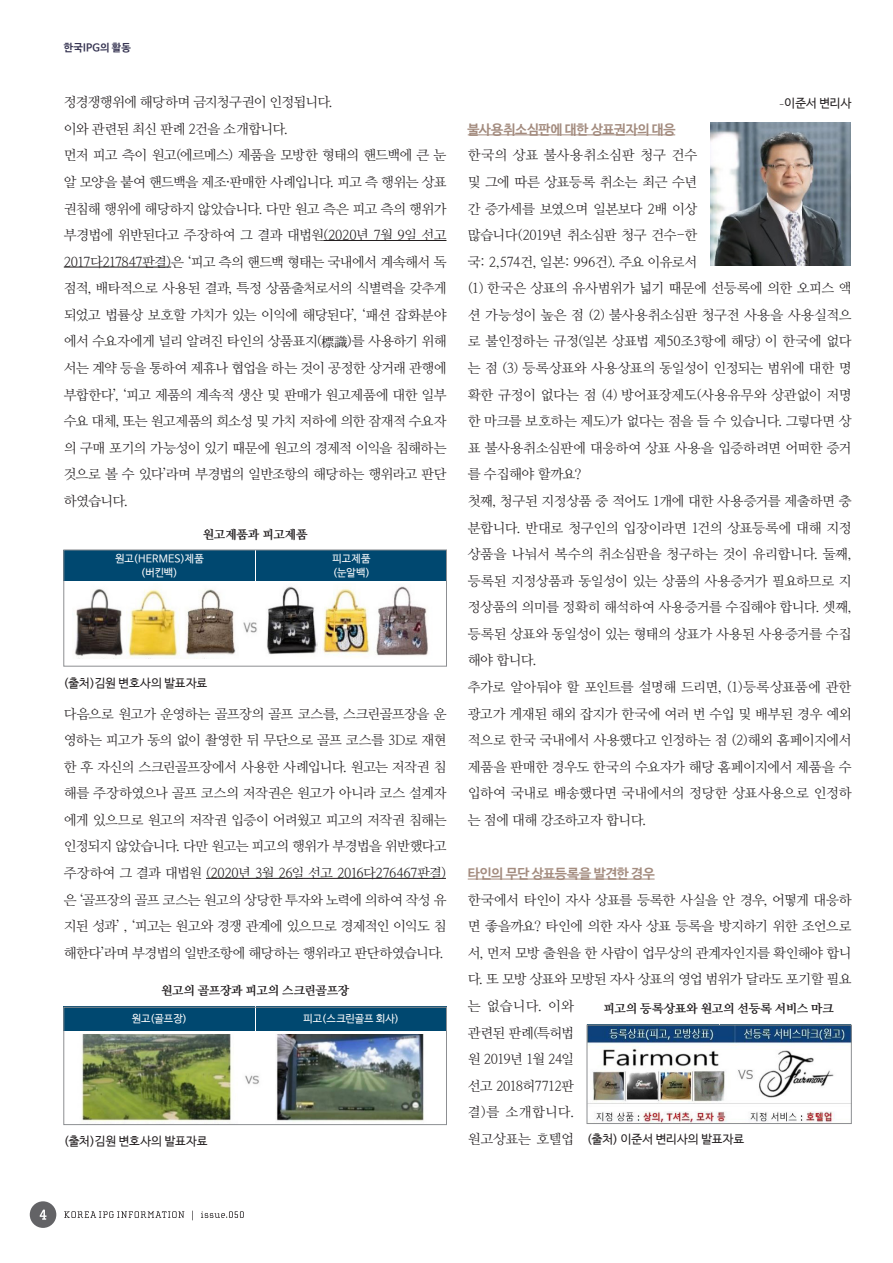
<style>
.page{position:relative;width:893px;height:1263px;background:#fff}
.page>*{position:absolute;margin:0;border:0;box-sizing:border-box;transform-origin:0 0}
.t1{font:13.5px/26.5px "Nanum Myeongjo OTF";letter-spacing:-.03em;color:#231f20;text-align:justify}
.t2{font:13.5px "Nanum Barun Gothic OTF Bold";letter-spacing:-.025em;color:#a38b7e}
.t3{font:13.5px "Nanum Myeongjo OTF";letter-spacing:-.06em;color:#231f20}
.t4{font:12px "Nanum Barun Gothic";letter-spacing:-.015em;color:#231f20}
.t5{font:700 12px "Nanum Myeongjo OTF Extra";letter-spacing:-.02em;color:#231f20}
.t6{font:10.5px "Nanum Barun Gothic";letter-spacing:.01em;color:#fff}
.t7{font:10.5px "Nanum Barun Gothic OTF Bold";letter-spacing:.02em;color:#353351}
.s1{font-family:"Heisei Min Std W3"}
.s2{font-family:"Nanum Myeongjo OTF"}
</style>
<div class="page">
<svg style="left:64px;top:1210px;width:180px;height:10px"></svg>
<div style="left:30px;top:1201px;width:26px;height:27px;background:#636366;border-radius:50%"></div>
<svg style="left:40px;top:1209px;width:6px;height:11px"></svg>
<hr style="left:323px;top:240px;width:123px;height:1px;background:#231f20">
<hr style="left:64px;top:267px;width:107px;height:1px;background:#231f20">
<hr style="left:206px;top:878px;width:240px;height:1px;background:#231f20">
<hr style="left:468px;top:135px;width:207px;height:1px;background:#a38b7e">
<hr style="left:468px;top:879px;width:187px;height:1px;background:#a38b7e">
<img style="left:710px;top:122px;width:140px;height:144px">
<img style="left:74px;top:586px;width:354px;height:72px">
<div style="left:64px;top:550px;width:191px;height:31px;background:#004870"></div>
<div style="left:256px;top:550px;width:190px;height:31px;background:#004870"></div>
<img style="left:81px;top:1035px;width:343px;height:87px">
<div style="left:64px;top:1007px;width:191px;height:24px;background:#004870"></div>
<div style="left:256px;top:1007px;width:190px;height:24px;background:#004870"></div>
<div style="left:64px;top:1007px;width:383px;height:118px;border:1px solid #8d8f92"></div>
<img style="left:589px;top:1027px;width:260px;height:95px">
<div style="left:587px;top:1025px;width:264px;height:99px;border:1px solid #8d8f92"></div>
<p class="t7" style="left:64px;top:43px;width:68px">한국IPG의 활동</p>
<p class="t3" style="left:64px;top:94px;width:270px">정경쟁행위에 해당하며 금지청구권이 인정됩니다.</p>
<p class="t1" style="left:64px;top:115px;width:225px">이와 관련된 최신 판례 2건을 소개합니다.</p>
<p class="t1" style="left:64px;top:141px;width:384px">먼저 피고 측이 원고(에르메스) 제품을 모방한 형태의 핸드백에 큰 눈 알 모양을 붙여 핸드백을 제조・판매한 사례입니다. 피고 측 행위는 상표 권침해 행위에 해당하지 않았습니다. 다만 원고 측은 피고 측의 행위가 부경법에 위반된다고 주장하여 그 결과 대법원(2020년 7월 9일 선고 2017다217847판결)은 ‘피고 측의 핸드백 형태는 국내에서 계속해서 독 점적, 배타적으로 사용된 결과, 특정 상품출처로서의 식별력을 갖추게 되었고 법률상 보호할 가치가 있는 이익에 해당된다’, ‘패션 잡화분야 에서 수요자에게 널리 알려진 타인의 상품표지(<span class="s1">標識</span>)를 사용하기 위해 서는 계약 등을 통하여 제휴나 협업을 하는 것이 공정한 상거래 관행에 부합한다’, ‘피고 제품의 계속적 생산 및 판매가 원고제품에 대한 일부 수요 대체, 또는 원고제품의 희소성 및 가치 저하에 의한 잠재적 수요자 의 구매 포기의 가능성이 있기 때문에 원고의 경제적 이익을 침해하는 것으로 볼 수 있다’라며 부경법의 일반조항의 해당하는 행위라고 판단 하였습니다.</p>
<p class="t5" style="left:203px;top:526px;width:106px">원고제품과 피고제품</p>
<p class="t6" style="left:115px;top:553px;width:90px">원고(HERMES)제품</p>
<p class="t6" style="left:141px;top:567px;width:39px">(버킨백)</p>
<p class="t6" style="left:332px;top:553px;width:39px">피고제품</p>
<p class="t6" style="left:333px;top:567px;width:39px">(눈알백)</p>
<p class="t4" style="left:64px;top:677px;width:145px">(출처)김원 변호사의 발표자료</p>
<p class="t1" style="left:64px;top:700px;width:384px">다음으로 원고가 운영하는 골프장의 골프 코스를, 스크린골프장을 운 영하는 피고가 동의 없이 촬영한 뒤 무단으로 골프 코스를 3D로 재현 한 후 자신의 스크린골프장에서 사용한 사례입니다. 원고는 저작권 침 해를 주장하였으나 골프 코스의 저작권은 원고가 아니라 코스 설계자 에게 있으므로 원고의 저작권 입증이 어려웠고 피고의 저작권 침해는 인정되지 않았습니다. 다만 원고는 피고의 행위가 부경법을 위반했다고 주장하여 그 결과 대법원 (2020년 3월 26일 선고 2016다276467판결) 은 ‘골프장의 골프 코스는 원고의 상당한 투자와 노력에 의하여 작성 유 지된 성과’ , ‘피고는 원고와 경쟁 관계에 있으므로 경제적인 이익도 침 해한다’라며 부경법의 일반조항에 해당하는 행위라고 판단하였습니다.</p>
<p class="t5" style="left:161px;top:983px;width:190px">원고의 골프장과 피고의 스크린골프장</p>
<p class="t6" style="left:132px;top:1013px;width:57px">원고(골프장)</p>
<p class="t6" style="left:304px;top:1013px;width:97px">피고(스크린골프 회사)</p>
<p class="t4" style="left:64px;top:1135px;width:145px">(출처)김원 변호사의 발표자료</p>
<p class="t4" style="left:779px;top:97px;width:74px"><span class="s2">‐</span>이준서 변리사</p>
<p class="t2" style="left:467px;top:122px;width:210px">‐불사용취소심판에 대한 상표권자의 대응</p>
<p class="t1" style="left:468px;top:141px;width:385px;text-align:left">한국의 상표 불사용취소심판 청구 건수<br>및 그에 따른 상표등록 취소는 최근 수년<br>간 증가세를 보였으며 일본보다 2배 이상<br>많습니다(2019년 취소심판 청구 건수-한<br>국: 2,574건, 일본: 996건). 주요 이유로서<br>(1）한국은 상표의 유사범위가 넓기 때문에 선등록에 의한 오피스 액 션 가능성이 높은 점 (2）불사용취소심판 청구전 사용을 사용실적으 로 불인정하는 규정(일본 상표법 제50조3항에 해당）이 한국에 없다 는 점 (3）등록상표와 사용상표의 동일성이 인정되는 범위에 대한 명 확한 규정이 없다는 점 (4）방어표장제도(사용유무와 상관없이 저명 한 마크를 보호하는 제도)가 없다는 점을 들 수 있습니다. 그렇다면 상 표 불사용취소심판에 대응하여 상표 사용을 입증하려면 어떠한 증거 를 수집해야 할까요?</p>
<p class="t1" style="left:468px;top:487px;width:385px">첫째, 청구된 지정상품 중 적어도 1개에 대한 사용증거를 제출하면 충 분합니다. 반대로 청구인의 입장이라면 1건의 상표등록에 대해 지정 상품을 나눠서 복수의 취소심판을 청구하는 것이 유리합니다. 둘째, 등록된 지정상품과 동일성이 있는 상품의 사용증거가 필요하므로 지 정상품의 의미를 정확히 해석하여 사용증거를 수집해야 합니다. 셋째, 등록된 상표와 동일성이 있는 형태의 상표가 사용된 사용증거를 수집 해야 합니다.</p>
<p class="t1" style="left:468px;top:673px;width:385px">추가로 알아둬야 할 포인트를 설명해 드리면, (1)등록상표품에 관한 광고가 게재된 해외 잡지가 한국에 여러 번 수입 및 배부된 경우 예외 적으로 한국 국내에서 사용했다고 인정하는 점 (2)해외 홈페이지에서 제품을 판매한 경우도 한국의 수요자가 해당 홈페이지에서 제품을 수 입하여 국내로 배송했다면 국내에서의 정당한 상표사용으로 인정하 는 점에 대해 강조하고자 합니다.</p>
<p class="t2" style="left:468px;top:866px;width:189px">타인의 무단 상표등록을 발견한 경우</p>
<p class="t1" style="left:468px;top:886px;width:385px;text-align:left">한국에서 타인이 자사 상표를 등록한 사실을 안 경우, 어떻게 대응하 면 좋을까요? 타인에 의한 자사 상표 등록을 방지하기 위한 조언으로 서, 먼저 모방 출원을 한 사람이 업무상의 관계자인지를 확인해야 합니 다. 또 모방 상표와 모방된 자사 상표의 영업 범위가 달라도 포기할 필요 는 없습니다. 이와<br>관련된 판례(특허법<br>원 2019년 1월 24일<br>선고 2018허7712판<br>결)를 소개합니다.<br>원고상표는 호텔업</p>
<p class="t5" style="left:603px;top:1001px;width:232px">피고의 등록상표와 원고의 선등록 서비스 마크</p>
<p class="t4" style="left:587px;top:1133px;width:159px">(출처) 이준서 변리사의 발표자료</p>
</div>
